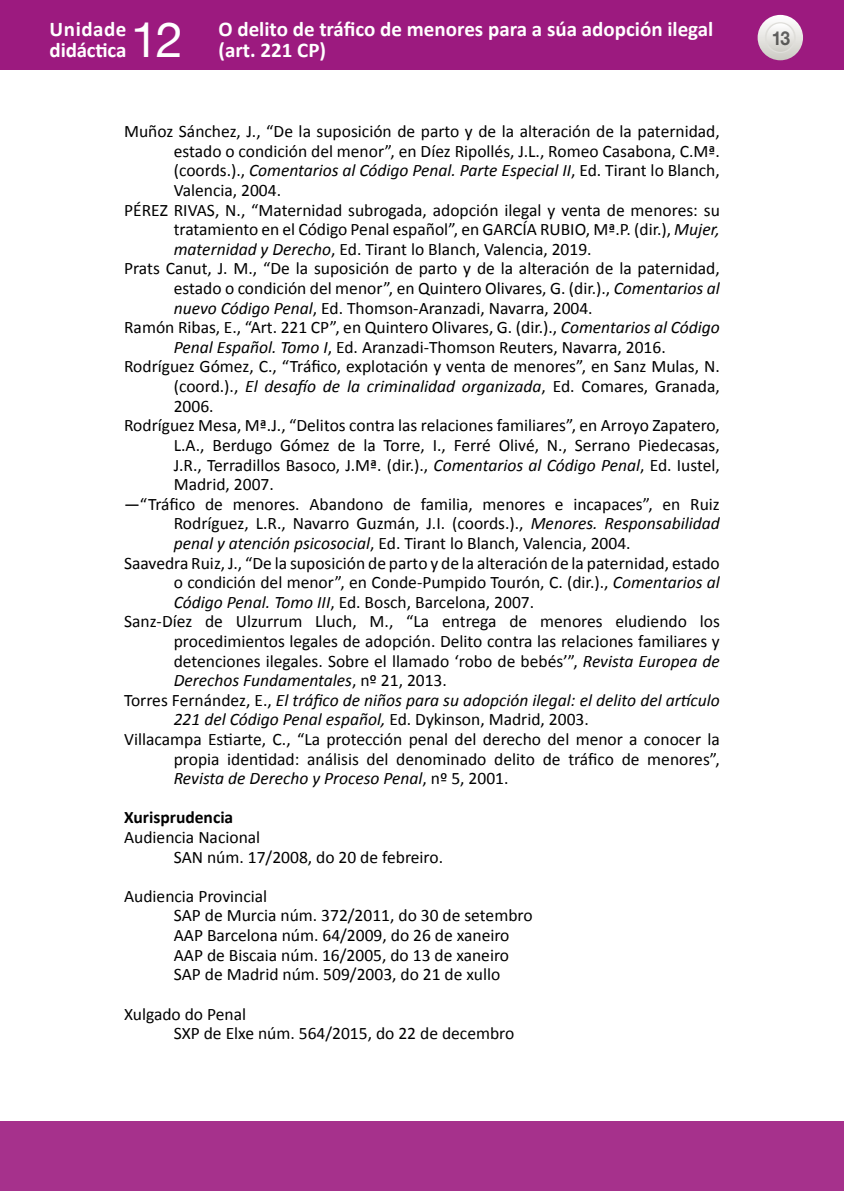
<style>
.page{position:relative;width:844px;height:1191px;background:#fff}
.page>*{position:absolute;margin:0;border:0;box-sizing:border-box;transform-origin:0 0}
.t1{font:49px "Helvetica Neue";color:#fff}
.t2{font:700 21px/21px "Calibri";color:#fff}
.t3{font:700 19.25px "Helvetica Neue";color:#000;scale:.9 1}
.BiblioGraFia{font:17.5px/19.6px "Calibri";color:#000;text-align:justify}
.TXTO{font:17.5px "Calibri";color:#000}
.BiblioGraFia-2{font:italic 17.5px/19.6px "Calibri";color:#000}
.TXTO_sin_SANGRE{font:17.5px "Calibri";color:#000}
.TXTO_sin_SANGRE-2{font:700 17.5px "Calibri";color:#000}
.s1{font-style:italic}
.s2{font-style:normal}
</style>
<div class="page">
<div style="left:0;top:0;width:843px;height:69px;background:#9c1a7f"></div>
<svg style="left:757px;top:15px;width:45px;height:45px"></svg>
<svg style="left:765px;top:23px;width:29px;height:29px"></svg>
<div style="left:764px;top:22px;width:31px;height:31px;border:1px solid #dfdeda;border-radius:50%"></div>
<div style="left:0;top:1121px;width:843px;height:70px;background:#a6318c"></div>
<p class="t2" style="left:50px;top:19px;width:78px">Unidade didáctica</p>
<h1 class="t1" style="left:131px;top:5px;width:54px">12</h1>
<p class="t2" style="left:218px;top:19px;width:496px">O delito de tráfico de menores para a súa adopción ilegal (art. 221 CP)</p>
<p class="t3" style="left:770px;top:26px;width:23px">13</p>
<p class="BiblioGraFia" style="left:174px;top:122px;width:547px;text-indent:-50px">Muñoz Sánchez, J., “De la suposición de parto y de la alteración de la paternidad, estado o condición del menor”, en Díez Ripollés, J.L., Romeo Casabona, C.Mª. (coords.)., <span class="s1">Comentarios al Código Penal. Parte Especial II</span>, Ed. Tirant lo Blanch, Valencia, 2004.</p>
<p class="BiblioGraFia" style="left:174px;top:200px;width:547px;text-indent:-50px">PÉREZ RIVAS, N., “Maternidad subrogada, adopción ilegal y venta de menores: su tratamiento en el Código Penal español”, en GARCÍA RUBIO, Mª.P. (dir.), <span class="s1">Mujer, maternidad y Derecho</span>, Ed. Tirant lo Blanch, Valencia, 2019.</p>
<p class="BiblioGraFia" style="left:174px;top:259px;width:547px;text-indent:-50px">Prats Canut, J. M., “De la suposición de parto y de la alteración de la paternidad, estado o condición del menor”, en Quintero Olivares, G. (dir.)., <span class="s1">Comentarios al nuevo Código Penal</span>, Ed. Thomson-Aranzadi, Navarra, 2004.</p>
<p class="BiblioGraFia" style="left:124px;top:318px;width:597px;text-align:center">Ramón Ribas, E., “Art. 221 CP”, en Quintero Olivares, G. (dir.)., <span class="s1">Comentarios al Código<br>Penal Español. Tomo I</span>, Ed. Aranzadi-Thomson Reuters, Navarra, 2016.</p>
<p class="BiblioGraFia" style="left:174px;top:357px;width:547px;text-indent:-50px">Rodríguez Gómez, C., “Tráfico, explotación y venta de menores”, en Sanz Mulas, N. (coord.)., <span class="s1">El desafío de la criminalidad organizada</span>, Ed. Comares, Granada, 2006.</p>
<p class="BiblioGraFia" style="left:174px;top:416px;width:547px;text-indent:-50px">Rodríguez Mesa, Mª.J., “Delitos contra las relaciones familiares”, en Arroyo Zapatero, L.A., Berdugo Gómez de la Torre, I., Ferré Olivé, N., Serrano Piedecasas, J.R., Terradillos Basoco, J.Mª. (dir.)., <span class="s1">Comentarios al Código Penal</span>, Ed. Iustel, Madrid, 2007.</p>
<p class="BiblioGraFia" style="left:174px;top:494px;width:547px;text-indent:-50px">—“Tráfico de menores. Abandono de familia, menores e incapaces”, en Ruiz Rodríguez, L.R., Navarro Guzmán, J.I. (coords.)., <span class="s1">Menores. Responsabilidad penal y atención psicosocial</span>, Ed. Tirant lo Blanch, Valencia, 2004.</p>
<p class="BiblioGraFia" style="left:174px;top:553px;width:547px;text-indent:-50px">Saavedra Ruiz, J., “De la suposición de parto y de la alteración de la paternidad, estado o condición del menor”, en Conde-Pumpido Tourón, C. (dir.)., <span class="s1">Comentarios al Código Penal. Tomo III</span>, Ed. Bosch, Barcelona, 2007.</p>
<p class="BiblioGraFia" style="left:174px;top:612px;width:547px;text-indent:-50px">Sanz-Díez de Ulzurrum Lluch, M., “La entrega de menores eludiendo los procedimientos legales de adopción. Delito contra las relaciones familiares y detenciones ilegales. Sobre el llamado ‘robo de bebés’”, <span class="s1">Revista Europea de Derechos Fundamentales</span>, nº 21, 2013.</p>
<p class="BiblioGraFia-2" style="left:174px;top:689px;width:547px;text-indent:-50px"><span class="s2">Torres Fernández, E.,</span> El tráfico de niños para su adopción ilegal: el delito del artículo<br>221 del Código Penal español, <span class="s2">Ed. Dykinson, Madrid, 2003.</span></p>
<p class="BiblioGraFia" style="left:174px;top:729px;width:547px;text-indent:-50px">Villacampa Estiarte, C., “La protección penal del derecho del menor a conocer la propia identidad: análisis del denominado delito de tráfico de menores”, <span class="s1">Revista de Derecho y Proceso Penal</span>, nº 5, 2001.</p>
<p class="TXTO_sin_SANGRE-2" style="left:124px;top:806px;width:111px">Xurisprudencia</p>
<p class="TXTO_sin_SANGRE" style="left:124px;top:826px;width:138px">Audiencia Nacional</p>
<p class="TXTO" style="left:174px;top:845px;width:271px">SAN núm. 17/2008, do 20 de febreiro.</p>
<p class="TXTO_sin_SANGRE" style="left:124px;top:885px;width:145px">Audiencia Provincial</p>
<p class="TXTO" style="left:174px;top:904px;width:360px">SAP de Murcia núm. 372/2011, do 30 de setembro</p>
<p class="TXTO" style="left:174px;top:924px;width:337px">AAP Barcelona núm. 64/2009, do 26 de xaneiro</p>
<p class="TXTO" style="left:174px;top:943px;width:337px">AAP de Biscaia núm. 16/2005, do 13 de xaneiro</p>
<p class="TXTO" style="left:174px;top:963px;width:328px">SAP de Madrid núm. 509/2003, do 21 de xullo</p>
<p class="TXTO_sin_SANGRE" style="left:124px;top:1002px;width:124px">Xulgado do Penal</p>
<p class="TXTO" style="left:174px;top:1022px;width:342px">SXP de Elxe núm. 564/2015, do 22 de decembro</p>
</div>
